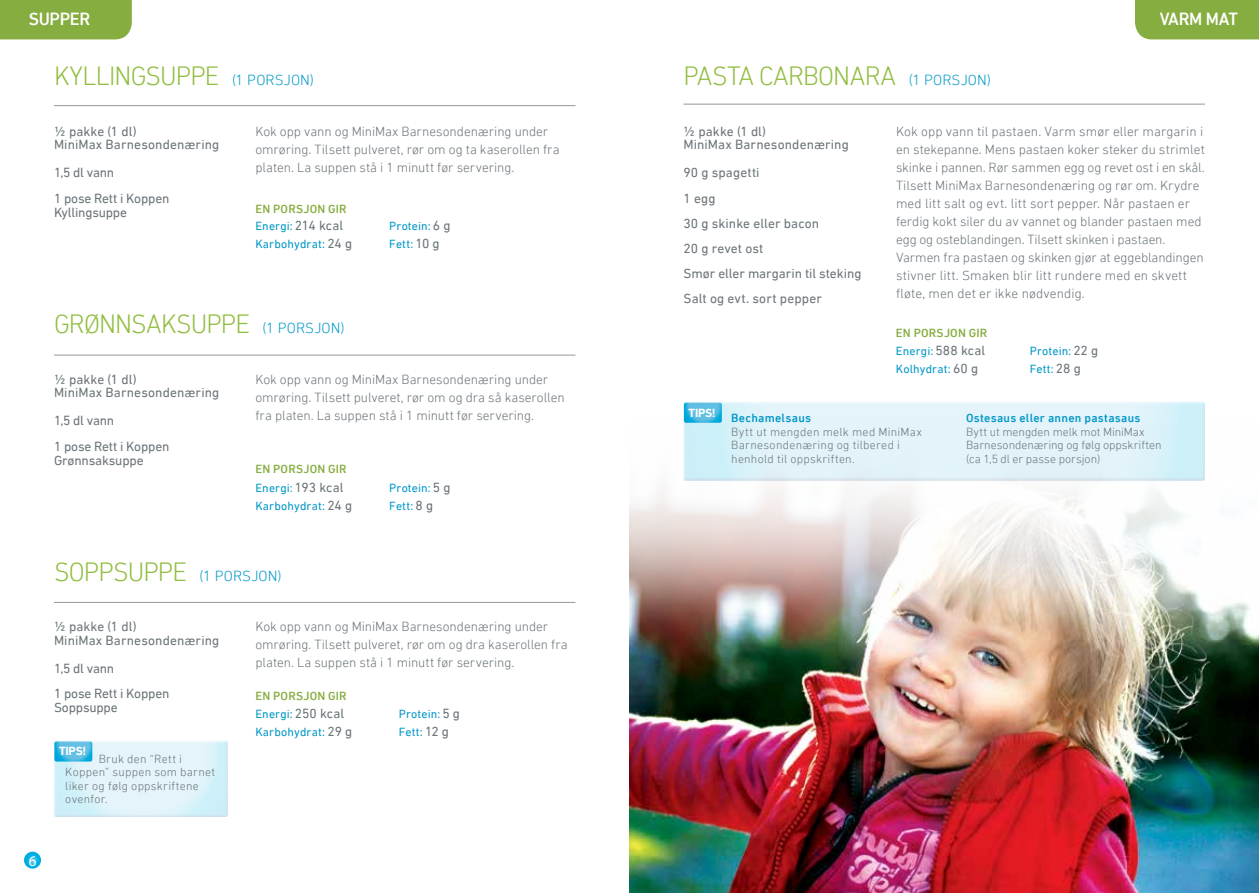
<style>
.page{position:relative;width:1259px;height:893px;background:#fff}
.page>*{position:absolute;margin:0;border:0;box-sizing:border-box;transform-origin:0 0}
.t1{font:300 27px "DIN Next LT Pro";letter-spacing:-.03em;color:#91bd3f}
.t2{font:500 18px "DIN Next LT Pro";letter-spacing:-.02em;color:#fff}
.t3{font:300 15px "DIN Next LT Pro";letter-spacing:.005em;color:#009ac7}
.t4{font:15px "Myriad Pro";color:#fff}
.t5{font:300 13.5px/18px "DIN Next LT Pro";color:#6a7479}
.t6{font:13.5px/25px "DIN Next LT Pro";letter-spacing:.005em;color:#6a7479}
.t7{font:13.5px/25px "DIN Next LT Pro";letter-spacing:-.015em;color:#6a7479}
.t8{font:300 12px/13.5px "DIN Next LT Pro";letter-spacing:.02em;color:#6a7479}
.t9{font:12px/18px "DIN Next LT Pro";letter-spacing:.01em;color:#0097c7}
.t10{font:300 12px/13.5px "DIN Next LT Pro";color:#6a7479}
.t11{font:500 12px/18px "DIN Next LT Pro";letter-spacing:.015em;color:#86ad3f}
.t12{font:500 12px "DIN Next LT Pro";letter-spacing:.02em;color:#0097c7}
.t13{font:700 12px "DIN Next LT Pro";letter-spacing:-.015em;color:#fff}
.s1{font-size:15px;color:#009ac7}
.s2{color:#009ac7}
.s3{font-size:13.5px;color:#6a7479}
.s4{font-size:27px;color:#91bd3f}
.s5{font-weight:400;color:#009ac7}
.s6{font-weight:400;font-size:13.5px;color:#6a7479}
.s7{font-weight:400;color:#0097c7}
.s8{font-size:12px;color:#009ac7}
.s9{font-size:12px;color:#0097c7}
</style>
<div class="page">
<svg style="left:24px;top:852px;width:17px;height:17px"></svg>
<img style="left:629px;top:689px;width:630px;height:204px">
<img style="left:629px;top:651px;width:630px;height:38px">
<img style="left:629px;top:486px;width:630px;height:165px">
<div style="left:1135px;top:0;width:124px;height:39px;background:#86ad3f"></div>
<div style="left:51px;top:739px;width:178px;height:79px;background:#001c48;opacity:.5"></div>
<div style="left:680px;top:400px;width:525px;height:81px;background:#001c48;opacity:.5"></div>
<svg style="left:54px;top:741px;width:38px;height:20px"></svg>
<svg style="left:684px;top:403px;width:38px;height:20px"></svg>
<div style="left:0;top:0;width:132px;height:39px;background:#86ad3f"></div>
<hr style="left:54px;top:105px;width:521px;height:1px;background:#939598">
<hr style="left:54px;top:355px;width:521px;height:1px;background:#939598">
<hr style="left:54px;top:602px;width:521px;height:1px;background:#939598">
<hr style="left:683px;top:104px;width:522px;height:1px;background:#939598">
<h2 class="t2" style="left:29px;top:9px;width:63px">SUPPER</h2>
<h2 class="t2" style="left:1159px;top:9px;width:80px">VARM MAT</h2>
<h1 class="t1" style="left:54px;top:61px;width:262px">KYLLINGSUPPE <span class="s1">(1 PORSJON)</span></h1>
<p class="t6" style="left:54px;top:124px;width:167px;line-height:13.5px">½ pakke (1 dl)<br>MiniMax Barnesondenæring</p>
<p class="t7" style="left:54px;top:160px;width:117px">1,5 dl vann<br>1 pose Rett i Koppen</p>
<p class="t6" style="left:54px;top:200px;width:75px">Kyllingsuppe</p>
<p class="t5" style="left:255px;top:122px;width:306px">Kok opp vann og MiniMax Barnesondenæring under omrøring. Tilsett pulveret, rør om og ta kaserollen fra platen. La suppen stå i 1 minutt før servering.</p>
<p class="t11" style="left:255px;top:199px;width:93px">EN PORSJON GIR</p>
<p class="t9" style="left:255px;top:217px;width:98px"><span class="s2">Energi:</span> <span class="s3">214 kcal<br></span>Karbohydrat: <span class="s3">24 g</span></p>
<p class="t9" style="left:389px;top:217px;width:63px">Protein: <span class="s3">6 g<br></span>Fett: <span class="s3">10 g</span></p>
<h1 class="t1" style="left:54px;top:309px;width:292px">GRØNNSAKSUPPE <span class="s1">(1 PORSJON)</span></h1>
<p class="t6" style="left:54px;top:372px;width:167px;line-height:13.5px">½ pakke (1 dl)<br>MiniMax Barnesondenæring</p>
<p class="t7" style="left:54px;top:408px;width:117px">1,5 dl vann<br>1 pose Rett i Koppen</p>
<p class="t6" style="left:54px;top:447px;width:91px">Grønnsaksuppe</p>
<p class="t5" style="left:255px;top:370px;width:311px">Kok opp vann og MiniMax Barnesondenæring under omrøring. Tilsett pulveret, rør om og dra så kaserollen fra platen. La suppen stå i 1 minutt før servering.</p>
<p class="t11" style="left:255px;top:460px;width:93px">EN PORSJON GIR</p>
<p class="t9" style="left:255px;top:479px;width:98px"><span class="s2">Energi:</span> <span class="s3">193 kcal<br></span>Karbohydrat: <span class="s3">24 g</span></p>
<p class="t9" style="left:389px;top:479px;width:63px">Protein: <span class="s3">5 g<br></span>Fett: <span class="s3">8 g</span></p>
<p class="t3" style="left:54px;top:567px;width:229px"><span class="s4">SOPPSUPPE</span> (1 PORSJON)</p>
<p class="t6" style="left:54px;top:620px;width:167px;line-height:13.5px">½ pakke (1 dl)<br>MiniMax Barnesondenæring</p>
<p class="t7" style="left:54px;top:655px;width:117px">1,5 dl vann<br>1 pose Rett i Koppen</p>
<p class="t6" style="left:54px;top:695px;width:65px">Soppsuppe</p>
<p class="t5" style="left:255px;top:617px;width:314px">Kok opp vann og MiniMax Barnesondenæring under omrøring. Tilsett pulveret, rør om og dra kaserollen fra platen. La suppen stå i 1 minutt før servering.</p>
<p class="t11" style="left:255px;top:687px;width:99px">EN PORSJON GIR<br><span class="s5">Energi:</span> <span class="s6">250 kcal<br></span><span class="s7">Karbohydrat:</span> <span class="s6">29 g</span></p>
<p class="t9" style="left:399px;top:705px;width:63px">Protein: <span class="s3">5 g<br></span>Fett: <span class="s3">12 g</span></p>
<p class="t13" style="left:59px;top:744px;width:29px">TIPS!</p>
<p class="t8" style="left:65px;top:752px;width:151px;text-indent:33px">Bruk den “Rett i<br>Koppen” suppen som barnet liker og følg oppskriftene ovenfor.</p>
<p class="t4" style="left:29px;top:852px;width:9px">6</p>
<h1 class="t1" style="left:683px;top:61px;width:309px">PASTA CARBONARA <span class="s1">(1 PORSJON)</span></h1>
<p class="t6" style="left:683px;top:124px;width:167px;line-height:13.5px">½ pakke (1 dl)<br>MiniMax Barnesondenæring</p>
<p class="t6" style="left:683px;top:160px;width:179px">90 g spagetti<br>1 egg<br>30 g skinke eller bacon<br>20 g revet ost<br>Smør eller margarin til steking<br>Salt og evt. sort pepper</p>
<p class="t5" style="left:896px;top:122px;width:310px">Kok opp vann til pastaen. Varm smør eller margarin i en stekepanne. Mens pastaen koker steker du strimlet skinke i pannen. Rør sammen egg og revet ost i en skål.<br>Tilsett MiniMax Barnesondenæring og rør om. Krydre med litt salt og evt. litt sort pepper. Når pastaen er ferdig kokt siler du av vannet og blander pastaen med egg og osteblandingen. Tilsett skinken i pastaen.<br>Varmen fra pastaen og skinken gjør at eggeblandingen stivner litt. Smaken blir litt rundere med en skvett fløte, men det er ikke nødvendig.</p>
<p class="t11" style="left:896px;top:324px;width:93px">EN PORSJON GIR</p>
<p class="t13" style="left:688px;top:405px;width:29px">TIPS!</p>
<p class="t6" style="left:896px;top:341px;width:91px;line-height:18px"><span class="s8">Energi:</span> 588 kcal<br><span class="s9">Kolhydrat:</span> 60 g</p>
<p class="t9" style="left:1029px;top:341px;width:70px">Protein: <span class="s3">22 g<br></span>Fett: <span class="s3">28 g</span></p>
<p class="t12" style="left:731px;top:411px;width:81px">Bechamelsaus</p>
<p class="t8" style="left:731px;top:425px;width:192px">Bytt ut mengden melk med MiniMax<br>Barnesondenæring og tilbered i henhold til oppskriften.</p>
<p class="t12" style="left:966px;top:411px;width:176px">Ostesaus eller annen pastasaus</p>
<p class="t10" style="left:966px;top:425px;width:197px">Bytt ut mengden melk mot MiniMax<br>Barnesondenæring og følg oppskriften (ca 1,5 dl er passe porsjon)</p>
</div>
